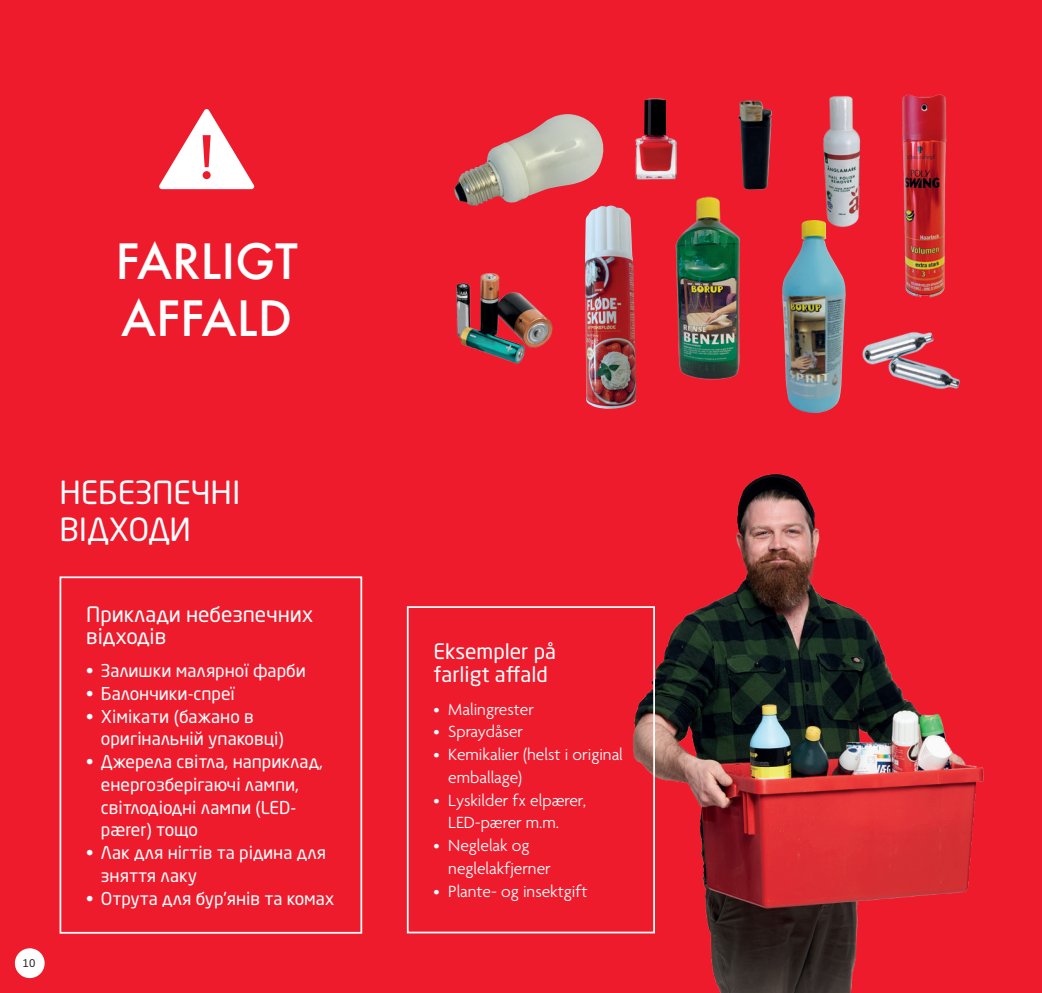
<style>
.page{position:relative;width:1042px;height:993px;background:#fff}
.page>*{position:absolute;margin:0;border:0;box-sizing:border-box;transform-origin:0 0}
.t1{font:500 47.25px/56.7px "Futura";color:#fff}
.t2{font:31.5px/36.8px "Neo Sans W1 G";color:#fff}
.t3{font:21px/22.8px "Neo Sans W1 G";color:#fff}
.t4{font:17.5px/22.8px "Neo Sans W1 G";color:#fff}
.t5{font:300 17.5px/22.8px "Agenda";color:#fff}
.t6{font:10.5px "Neo Sans W1 G";color:#231f20}
</style>
<div class="page">
<div style="left:0;top:0;width:1042px;height:992px;background:#ee1b2d"></div>
<svg style="left:159px;top:109px;width:95px;height:80px"></svg>
<img style="left:738px;top:100px;width:34px;height:90px">
<img style="left:454px;top:114px;width:150px;height:92px">
<img style="left:635px;top:99px;width:41px;height:80px">
<img style="left:456px;top:273px;width:97px;height:91px">
<img style="left:862px;top:332px;width:98px;height:57px">
<img style="left:902px;top:94px;width:45px;height:204px">
<img style="left:666px;top:175px;width:90px;height:205px">
<img style="left:782px;top:220px;width:64px;height:193px">
<img style="left:585px;top:204px;width:51px;height:204px">
<img style="left:815px;top:95px;width:46px;height:138px">
<img style="left:625px;top:474px;width:359px;height:518px">
<div style="left:407px;top:606px;width:248px;height:327px;border:2px solid #fff"></div>
<div style="left:60px;top:576px;width:302px;height:357px;border:2px solid #fff"></div>
<div style="left:15px;top:947px;width:30px;height:30px;background:#fff;border-radius:50%"></div>
<h1 class="t1" style="left:115px;top:233px;width:184px">FARLIGT<br>AFFALD</h1>
<p class="t6" style="left:23px;top:956px;width:14px">10</p>
<h2 class="t2" style="left:60px;top:473px;width:182px">НЕБЕЗПЕЧНІ<br>ВІДХОДИ</h2>
<p class="t3" style="left:86px;top:602px;width:229px">Приклади небезпечних відходів</p>
<p class="t4" style="left:86px;top:658px;width:221px">• Залишки малярної фарби</p>
<p class="t4" style="left:86px;top:681px;width:150px">• Балончики-спреї</p>
<p class="t4" style="left:101px;top:704px;width:184px;text-indent:-15px">• Хімікати (бажано в оригінальній упаковці)</p>
<p class="t4" style="left:101px;top:749px;width:223px;text-indent:-15px">• Джерела світла, наприклад, енергозберігаючі лампи, світлодіодні лампи (LED&shy;pærer) тощо</p>
<p class="t4" style="left:101px;top:840px;width:227px;text-indent:-15px">• Лак для нігтів та рідина для зняття лаку</p>
<p class="t4" style="left:86px;top:886px;width:250px">• Отрута для бур'янів та комах</p>
<p class="t3" style="left:433px;top:639px;width:124px">Eksempler på farligt affald</p>
<p class="t5" style="left:433px;top:698px;width:102px">• Malingrester</p>
<p class="t5" style="left:433px;top:721px;width:91px">• Spraydåser</p>
<p class="t5" style="left:448px;top:743px;width:176px;text-indent:-15px">• Kemikalier (helst i original emballage)</p>
<p class="t5" style="left:448px;top:789px;width:139px;text-indent:-15px">• Lyskilder fx elpærer,<br>LED-pærer m.m.</p>
<p class="t5" style="left:448px;top:834px;width:104px;text-indent:-15px">• Neglelak og neglelakfjerner</p>
<p class="t5" style="left:433px;top:880px;width:156px">• Plante- og insektgift</p>
</div>
